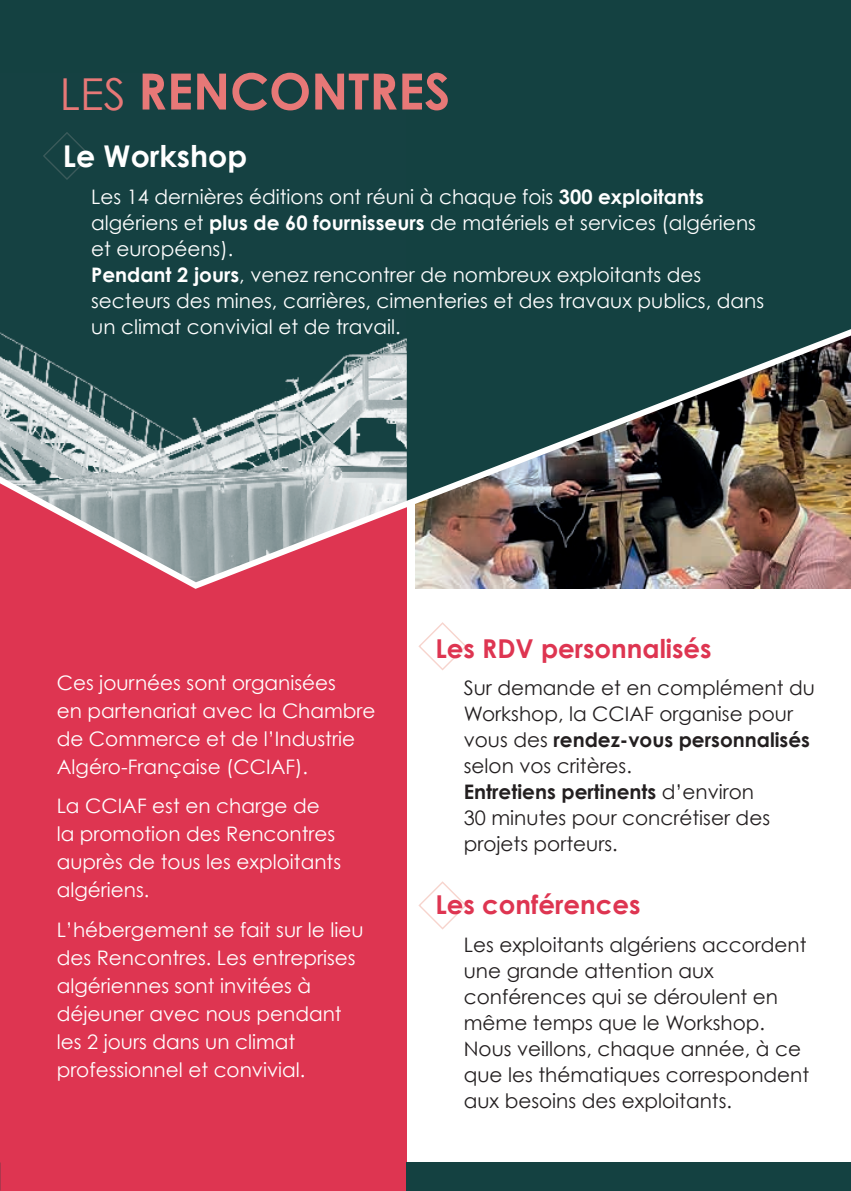
<style>
.page{position:relative;width:851px;height:1191px;background:#fff}
.page>*{position:absolute;margin:0;border:0;box-sizing:border-box;transform-origin:0 0}
.t1{font:700 50px "Century Gothic";color:#e77877}
.t2{font:700 30px "Century Gothic";color:#fff}
.t3{font:700 26px "Century Gothic";color:#de3551}
.t4{font:20px/28px "Century Gothic";color:#fff}
.t5{font:20px/26px "Century Gothic";color:#231f20}
.s1{font-weight:400;font-size:44px}
.s2{font-weight:700}
</style>
<div class="page">
<svg style="left:418px;top:622px;width:48px;height:48px"></svg>
<svg style="left:418px;top:881px;width:48px;height:48px"></svg>
<div style="left:0;top:309px;width:406px;height:882px;background:#de3551"></div>
<div style="left:0;top:0;width:850px;height:329px;background:#144141"></div>
<div style="left:0;top:72px;width:406px;height:257px;background:#154142"></div>
<img style="left:0;top:329px;width:850px;height:260px">
<div style="left:406px;top:1162px;width:444px;height:29px;background:#144141"></div>
<img style="left:43px;top:132px;width:48px;height:48px">
<h1 class="t1" style="left:60px;top:60px;width:392px"><span class="s1">LES</span> RENCONTRES</h1>
<h2 class="t2" style="left:63px;top:137px;width:186px">Le Workshop</h2>
<p class="t4" style="left:91px;top:184px;width:674px;line-height:26px">Les 14 dernières éditions ont réuni à chaque fois <span class="s2">300 exploitants </span>algériens et <span class="s2">plus de 60 fournisseurs</span> de matériels et services (algériens et européens).<br><span class="s2">Pendant 2 jours</span>, venez rencontrer de nombreux exploitants des secteurs des mines, carrières, cimenteries et des travaux publics, dans un climat convivial et de travail.</p>
<p class="t4" style="left:57px;top:668px;width:320px">Ces journées sont organisées<br>en partenariat avec la Chambre de Commerce et de l’Industrie<br>Algéro-Française (CCIAF).</p>
<p class="t4" style="left:57px;top:791px;width:286px">La CCIAF est en charge de la promotion des Rencontres auprès de tous les exploitants algériens.</p>
<p class="t4" style="left:57px;top:915px;width:308px">L’hébergement se fait sur le lieu des Rencontres. Les entreprises algériennes sont invitées à déjeuner avec nous pendant les 2 jours dans un climat professionnel et convivial.</p>
<h3 class="t3" style="left:435px;top:632px;width:278px">Les RDV personnalisés</h3>
<p class="t5" style="left:463px;top:674px;width:352px">Sur demande et en complément du<br>Workshop, la CCIAF organise pour vous des <span class="s2">rendez-vous personnalisés </span>selon vos critères.<br><span class="s2">Entretiens pertinents</span> d’environ<br>30 minutes pour concrétiser des projets porteurs.</p>
<h3 class="t3" style="left:435px;top:888px;width:206px">Les conférences</h3>
<p class="t5" style="left:463px;top:931px;width:347px">Les exploitants algériens accordent une grande attention aux conférences qui se déroulent en même temps que le Workshop.<br>Nous veillons, chaque année, à ce que les thématiques correspondent aux besoins des exploitants.</p>
</div>
